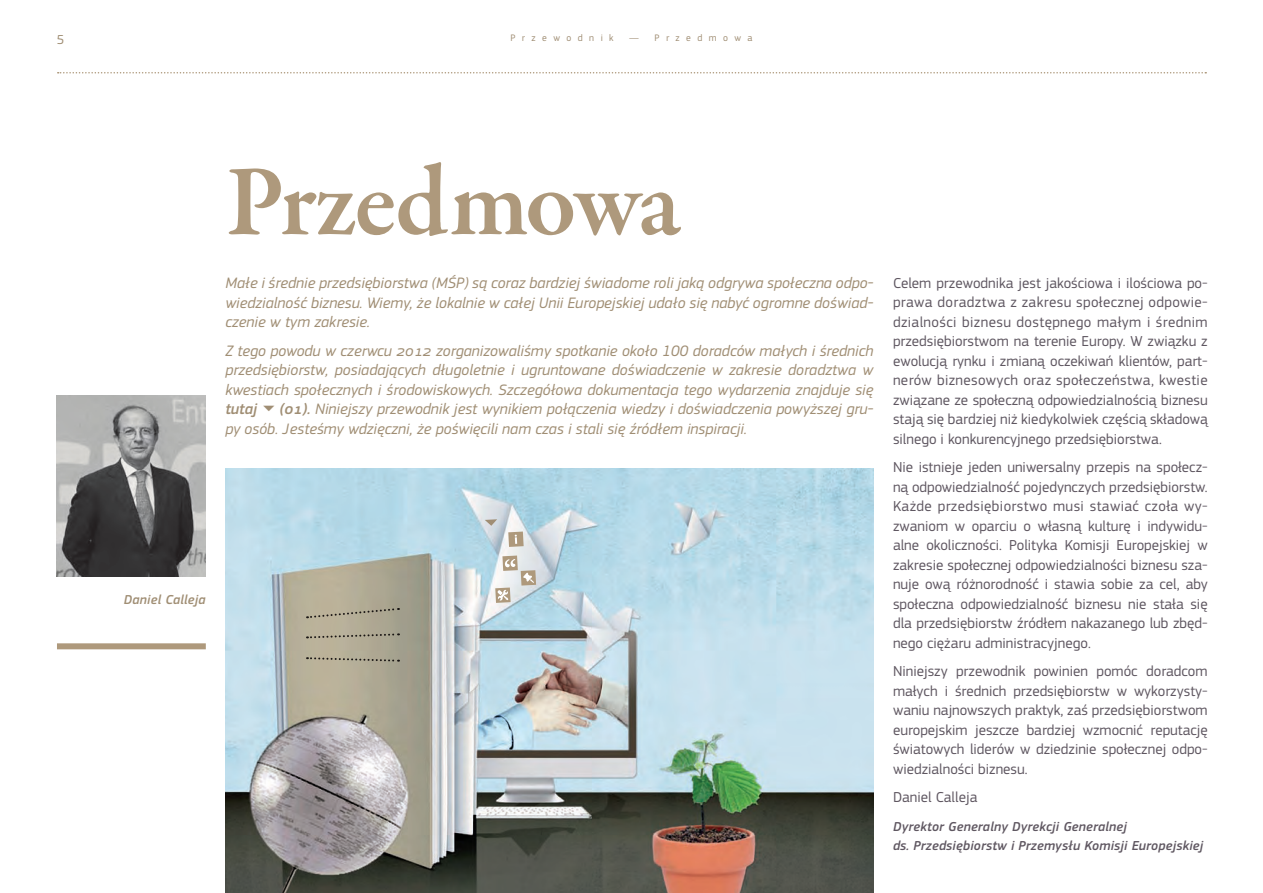
<style>
.page{position:relative;width:1263px;height:893px;background:#fff}
.page>*{position:absolute;margin:0;border:0;box-sizing:border-box;transform-origin:0 0}
.t1{font:600 102px "Garamond Premr Pro";letter-spacing:-.02em;color:#ae997c}
.t2{font:italic 15.75px/19.5px "EC Square Sans Pro";color:#a08e74;text-align:justify}
.t3{font:15px/19.5px "EC Square Sans Pro";color:#5f5761;text-align:justify}
.t4{font:italic 500 13.5px "EC Square Sans Pro";letter-spacing:.01em;color:#5f5761}
.t5{font:italic 500 13.5px "EC Square Sans Pro";letter-spacing:.01em;color:#a08e74}
.t6{font:13.5px "EC Square Sans Pro";color:#a08e74}
.t7{font:9.75px "EC Square Sans Pro";letter-spacing:.66em;color:#a08e74}
.s1{font-weight:500}
</style>
<div class="page">
<div style="left:57px;top:643px;width:149px;height:6px;background:#ae997c"></div>
<svg style="left:58px;top:72px;width:1148px;height:2px"></svg>
<img style="left:225px;top:468px;width:648px;height:425px">
<svg style="left:307px;top:607px;width:92px;height:12px"></svg>
<svg style="left:307px;top:632px;width:92px;height:7px"></svg>
<svg style="left:307px;top:656px;width:92px;height:7px"></svg>
<svg style="left:485px;top:519px;width:12px;height:7px"></svg>
<svg style="left:508px;top:532px;width:16px;height:15px"></svg>
<svg style="left:495px;top:555px;width:41px;height:48px"></svg>
<img style="left:57px;top:395px;width:149px;height:181px">
<p class="t6" style="left:57px;top:32px;width:9px">5</p>
<p class="t7" style="left:510px;top:32px;width:105px">Przewodnik</p>
<p class="t7" style="left:629px;top:32px;width:11px">―</p>
<p class="t7" style="left:654px;top:32px;width:99px">Przedmowa</p>
<p class="t5" style="left:124px;top:592px;width:83px">Daniel Calleja</p>
<p class="t1" style="left:225px;top:140px;width:457px">Przedmowa</p>
<p class="t2" style="left:225px;top:273px;width:650px">Małe i średnie przedsiębiorstwa (MŚP) są coraz bardziej świadome roli jaką odgrywa społeczna odpo&shy;wiedzialność biznesu. Wiemy, że lokalnie w całej Unii Europejskiej udało się nabyć ogromne doświad&shy;czenie w tym zakresie.</p>
<p class="t2" style="left:225px;top:341px;width:650px">Z tego powodu w czerwcu 2012 zorganizowaliśmy spotkanie około 100 doradców małych i średnich przedsiębiorstw, posiadających długoletnie i ugruntowane doświadczenie w zakresie doradztwa w kwestiach społecznych i środowiskowych. Szczegółowa dokumentacja tego wydarzenia znajduje się <span class="s1">tutaj ▼ (01).</span> Niniejszy przewodnik jest wynikiem połączenia wiedzy i doświadczenia powyższej gru&shy;py osób. Jesteśmy wdzięczni, że poświęcili nam czas i stali się źródłem inspiracji.</p>
<p class="t3" style="left:893px;top:273px;width:316px">Celem przewodnika jest jakościowa i ilościowa po&shy;prawa doradztwa z zakresu społecznej odpowie&shy;dzialności biznesu dostępnego małym i średnim przedsiębiorstwom na terenie Europy. W związku z ewolucją rynku i zmianą oczekiwań klientów, part&shy;nerów biznesowych oraz społeczeństwa, kwestie związane ze społeczną odpowiedzialnością biznesu stają się bardziej niż kiedykolwiek częścią składową silnego i konkurencyjnego przedsiębiorstwa.</p>
<p class="t3" style="left:893px;top:458px;width:316px">Nie istnieje jeden uniwersalny przepis na społecz&shy;ną odpowiedzialność pojedynczych przedsiębiorstw.<br>Każde przedsiębiorstwo musi stawiać czoła wy&shy;zwaniom w oparciu o własną kulturę i indywidu&shy;alne okoliczności. Polityka Komisji Europejskiej w zakresie społecznej odpowiedzialności biznesu sza&shy;nuje ową różnorodność i stawia sobie za cel, aby społeczna odpowiedzialność biznesu nie stała się dla przedsiębiorstw źródłem nakazanego lub zbęd&shy;nego ciężaru administracyjnego.</p>
<p class="t3" style="left:893px;top:662px;width:316px">Niniejszy przewodnik powinien pomóc doradcom małych i średnich przedsiębiorstw w wykorzysty&shy;waniu najnowszych praktyk, zaś przedsiębiorstwom europejskim jeszcze bardziej wzmocnić reputację światowych liderów w dziedzinie społecznej odpo&shy;wiedzialności biznesu.</p>
<p class="t3" style="left:893px;top:788px;width:86px">Daniel Calleja</p>
<p class="t4" style="left:893px;top:818px;width:235px">Dyrektor Generalny Dyrekcji Generalnej</p>
<p class="t4" style="left:893px;top:838px;width:312px">ds. Przedsiębiorstw i Przemysłu Komisji Europejskiej</p>
</div>
